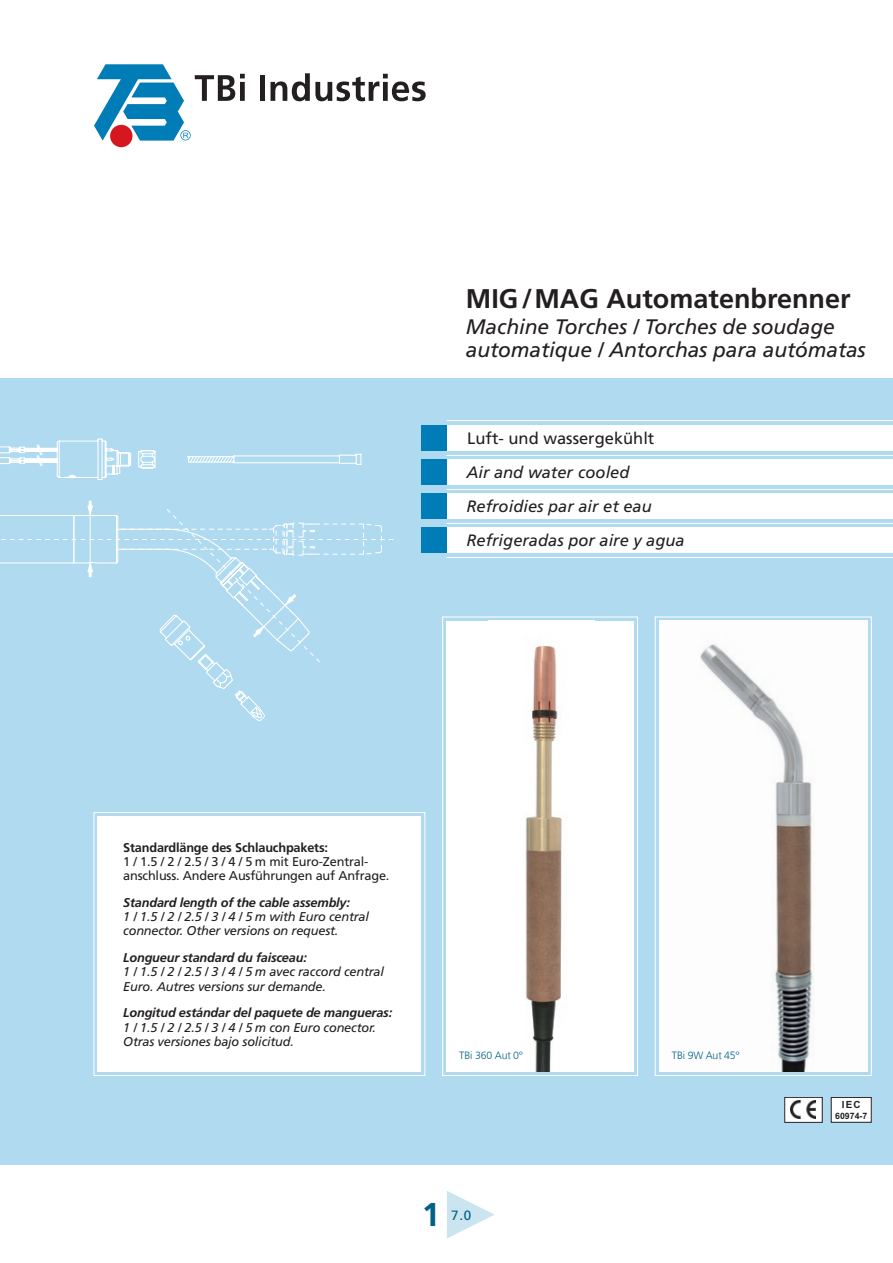
<style>
.page{position:relative;width:893px;height:1263px;background:#fff}
.page>*{position:absolute;margin:0;border:0;box-sizing:border-box;transform-origin:0 0}
.t1{font:700 33px "Frutiger LT Std";color:#006089}
.t2{font:700 27px "Frutiger LT Std";color:#231f20}
.t3{font:italic 21px/22.5px "Frutiger LT Std";letter-spacing:-.005em;color:#231f20}
.t4{font:italic 16.5px/34px "Frutiger LT Std";color:#231f20}
.t5{font:16.5px "Frutiger LT Std";color:#231f20}
.t6{font:13.5px "Frutiger LT Std";color:#006089}
.t7{font:italic 12.75px/14.2px "Frutiger LT Std";letter-spacing:-.015em;color:#231f20}
.t8{font:italic 700 12.75px "Frutiger LT Std";letter-spacing:-.015em;color:#231f20}
.t9{font:12.75px/14.2px "Frutiger LT Std";letter-spacing:-.015em;color:#231f20}
.t10{font:700 12.75px "Frutiger LT Std";letter-spacing:-.015em;color:#231f20}
.t11{font:300 10.5px "Frutiger";letter-spacing:-.01em;color:#006089}
.t12{font:700 9.9px "Arial";color:#231f20}
.t13{font:700 8.7px "Arial";color:#231f20}
.s1{font-family:"Times New Roman";font-weight:400;font-size:67.5px;color:#cae4f0}
</style>
<div class="page">
<div style="left:0;top:378px;width:893px;height:787px;background:#b0daef"></div>
<div style="left:785px;top:1097px;width:37px;height:25px;background:#fff"></div>
<div style="left:784px;top:1097px;width:38px;height:25px;border:1px solid #231f20"></div>
<img style="left:791px;top:1101px;width:25px;height:18px">
<div style="left:831px;top:1097px;width:40px;height:25px;background:#fff"></div>
<div style="left:831px;top:1097px;width:40px;height:25px;border:1px solid #231f20"></div>
<div style="left:110px;top:125px;width:23px;height:22px;background:#d7171f;border-radius:50%"></div>
<svg style="left:94px;top:64px;width:151px;height:77px"></svg>
<div style="left:260px;top:75px;width:5px;height:26px;background:#231f20"></div>
<svg style="left:270px;top:73px;width:156px;height:28px"></svg>
<svg style="left:0;top:501px;width:382px;height:220px"></svg>
<svg style="left:0;top:438px;width:156px;height:42px"></svg>
<svg style="left:187px;top:454px;width:174px;height:11px"></svg>
<div style="left:442px;top:617px;width:196px;height:459px;border:1px solid #fff"></div>
<div style="left:655px;top:617px;width:217px;height:459px;border:1px solid #fff"></div>
<div style="left:94px;top:812px;width:331px;height:264px;border:1px solid #fff"></div>
<div style="left:98px;top:816px;width:323px;height:255px;background:#fff"></div>
<div style="left:442px;top:493px;width:451px;height:26px;background:#fff"></div>
<div style="left:442px;top:527px;width:451px;height:26px;background:#fff"></div>
<div style="left:442px;top:425px;width:451px;height:26px;background:#fff"></div>
<hr style="left:446px;top:420px;width:447px;height:1px;background:#fff">
<hr style="left:446px;top:455px;width:447px;height:1px;background:#fff">
<div style="left:442px;top:459px;width:451px;height:26px;background:#fff"></div>
<hr style="left:446px;top:489px;width:447px;height:1px;background:#fff">
<hr style="left:446px;top:523px;width:447px;height:1px;background:#fff">
<hr style="left:446px;top:557px;width:447px;height:1px;background:#fff">
<div style="left:421px;top:493px;width:25px;height:26px;background:#007cb6"></div>
<div style="left:421px;top:527px;width:25px;height:26px;background:#007cb6"></div>
<div style="left:421px;top:425px;width:25px;height:26px;background:#007cb6"></div>
<div style="left:421px;top:459px;width:25px;height:26px;background:#007cb6"></div>
<div style="left:446px;top:621px;width:188px;height:450px;background:#fff"></div>
<img style="left:659px;top:621px;width:208px;height:450px">
<img style="left:525px;top:645px;width:37px;height:426px">
<h2 class="t2" style="left:466px;top:282px;width:386px">MIG/ MAG Automatenbrenner</h2>
<h3 class="t3" style="left:466px;top:316px;width:401px">Machine Torches / Torches de soudage automatique / Antorchas para autómatas</h3>
<p class="t5" style="left:467px;top:429px;width:189px">Luft- und wassergekühlt</p>
<p class="t4" style="left:467px;top:456px;width:220px">Air and water cooled<br>Refroidies par air et eau<br>Refrigeradas por aire y agua</p>
<p class="t10" style="left:123px;top:840px;width:206px">Standardlänge des Schlauchpakets:</p>
<p class="t9" style="left:123px;top:854px;width:268px">1 / 1.5 / 2 / 2.5 / 3 / 4 / 5 m mit Euro-Zentral&shy;anschluss. Andere Ausführungen auf Anfrage.</p>
<p class="t8" style="left:123px;top:895px;width:228px">Standard length of the cable assembly:</p>
<p class="t7" style="left:123px;top:910px;width:247px">1 / 1.5 / 2 / 2.5 / 3 / 4 / 5 m with Euro central connector. Other versions on request.</p>
<p class="t8" style="left:123px;top:950px;width:185px">Longueur standard du faisceau:</p>
<p class="t7" style="left:123px;top:965px;width:262px">1 / 1.5 / 2 / 2.5 / 3 / 4 / 5 m avec raccord central<br>Euro. Autres versions sur demande.</p>
<p class="t8" style="left:123px;top:1005px;width:270px">Longitud estándar del paquete de mangueras:</p>
<p class="t7" style="left:123px;top:1020px;width:254px">1 / 1.5 / 2 / 2.5 / 3 / 4 / 5 m con Euro conector.<br>Otras versiones bajo solicitud.</p>
<p class="t11" style="left:459px;top:1049px;width:65px">TBi 360 Aut 0°</p>
<p class="t11" style="left:672px;top:1049px;width:69px">TBi 9W Aut 45°</p>
<h1 class="t1" style="left:422px;top:1195px;width:84px">1<span class="s1">►</span></h1>
<p class="t6" style="left:451px;top:1207px;width:21px">7.0</p>
<p class="t12" style="left:842px;top:1098px;width:21px">IEC</p>
<p class="t13" style="left:835px;top:1110px;width:34px">60974-7</p>
</div>
